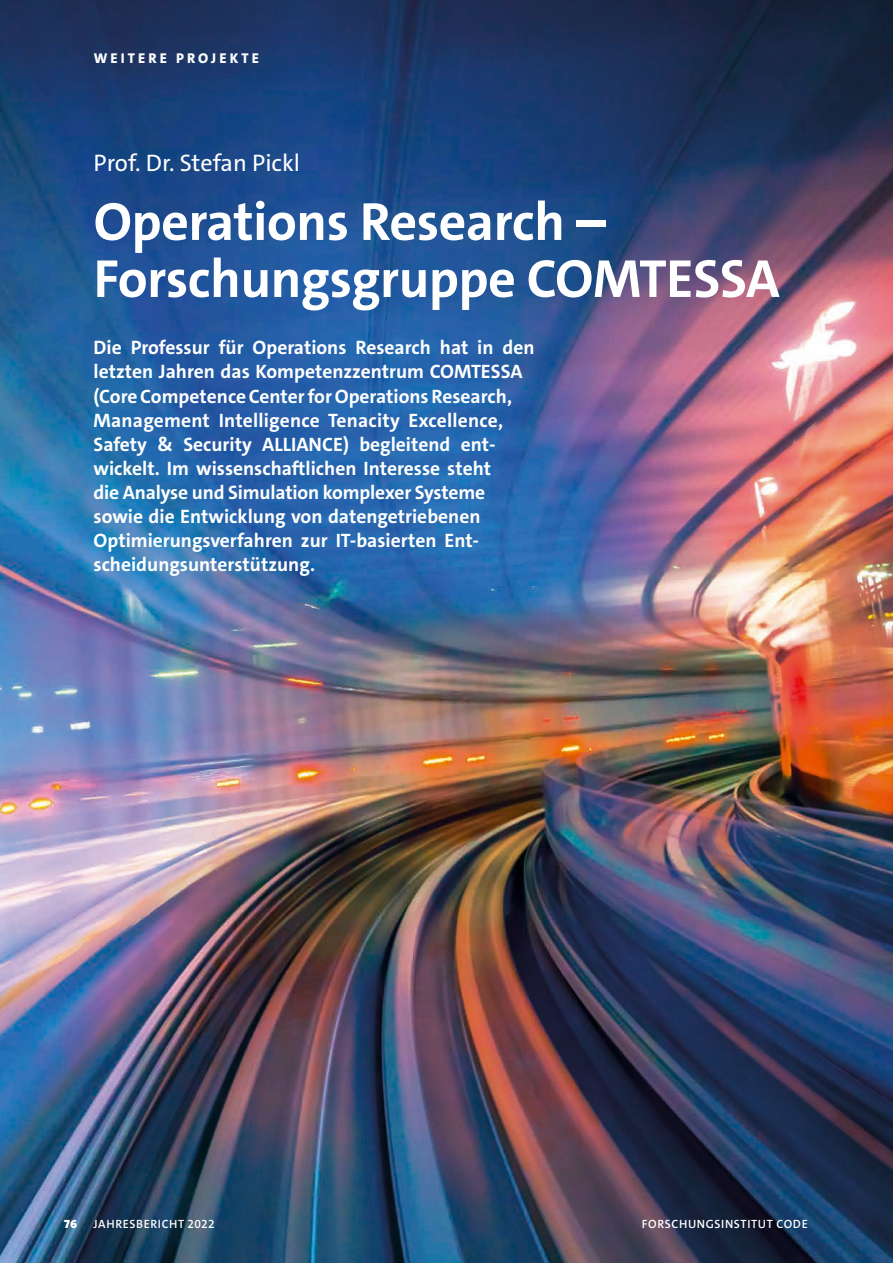
<style>
.page{position:relative;width:893px;height:1263px;background:#fff}
.page>*{position:absolute;margin:0;border:0;box-sizing:border-box;transform-origin:0 0}
.t1{font:700 54px/57px "The Sans C5";letter-spacing:-.01em;color:#fff}
.t2{font:24px "The Sans C5";color:#fff}
.t3{font:700 19.5px/24px "The Sans C5";color:#fff}
.t4{font:800 14.25px "The Sans C5";letter-spacing:.22em;color:#fff}
.t5{font:600 12px "The Sans C5";letter-spacing:.05em;color:#fff}
.t6{font:900 12px "The Sans C5";color:#fff}
</style>
<div class="page">
<img style="left:0;top:0;width:893px;height:1263px">
<p class="t4" style="left:94px;top:49px;width:167px">WEITERE PROJEKTE</p>
<p class="t2" style="left:94px;top:147px;width:208px">Prof. Dr. Stefan Pickl</p>
<h1 class="t1" style="left:94px;top:194px;width:688px">Operations Research –<br>Forschungsgruppe COMTESSA</h1>
<p class="t3" style="left:94px;top:336px;width:443px">Die Professur für Operations Research hat in den letzten Jahren das Kompetenzzentrum COMTESSA (Core Competence Center for Operations Research, Management Intelligence Tenacity Excellence, Safety &amp; Security ALLIANCE) begleitend ent&shy;wickelt. Im wissenschaftlichen Interesse steht<br>die Analyse und Simulation komplexer Systeme sowie die Entwicklung von datengetriebenen Optimierungsverfahren zur IT-basierten Ent&shy;scheidungsunterstützung.</p>
<p class="t6" style="left:64px;top:1216px;width:15px">76</p>
<p class="t5" style="left:94px;top:1216px;width:122px">JAHRESBERICHT 2022</p>
<p class="t5" style="left:642px;top:1216px;width:168px">FORSCHUNGSINSTITUT CODE</p>
</div>
